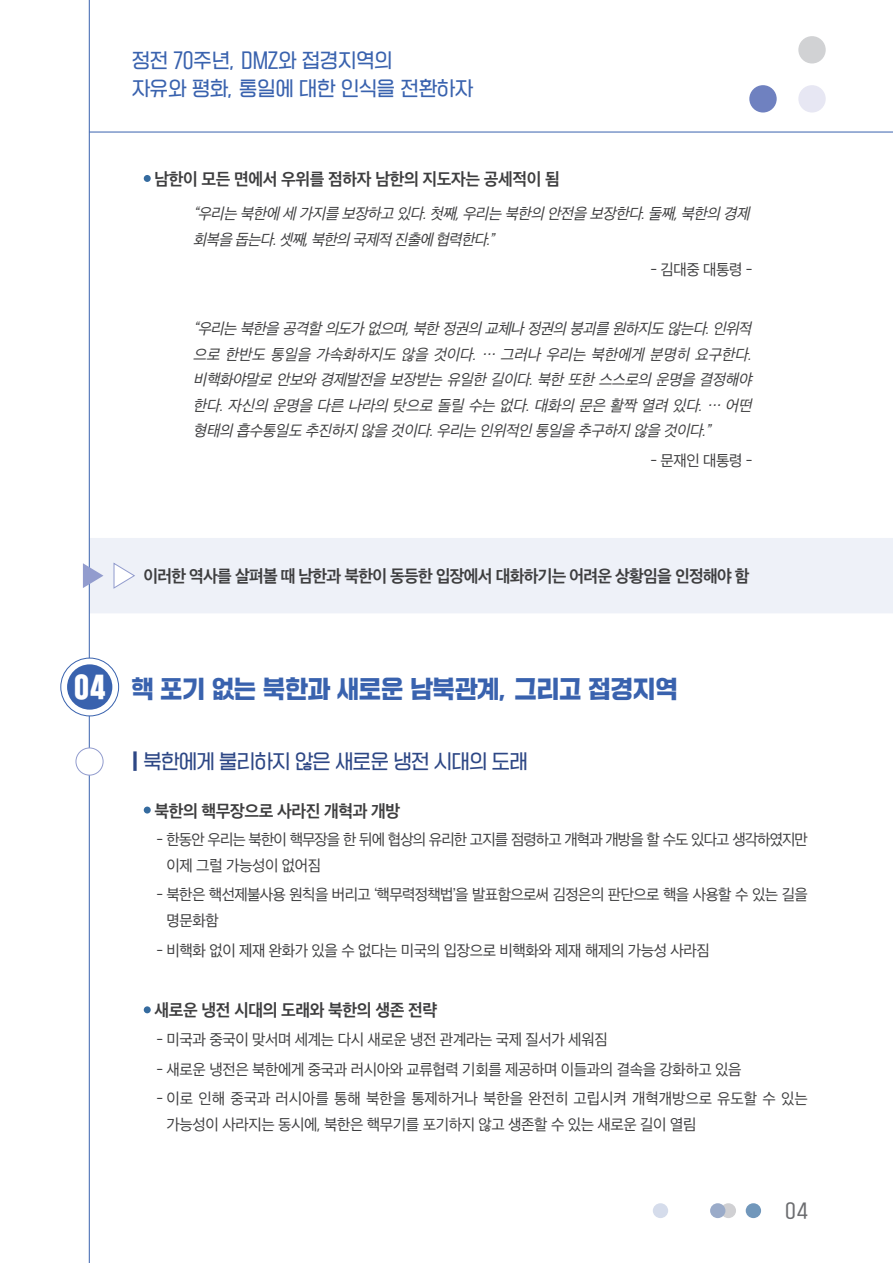
<style>
.page{position:relative;width:893px;height:1263px;background:#fff}
.page>*{position:absolute;margin:0;border:0;box-sizing:border-box;transform-origin:0 0}
.t1{font:24px "SD Gyeokdong G206 Hv";color:#3962ae;scale:.93 1}
.t2{font:19.5px/28.5px "SD Gyeokdong G204 Rg";color:#3962ae;scale:.93 1}
.t3{font:19.5px "SD Gyeokdong G204 Rg";letter-spacing:-.025em;color:#2d4785;scale:.93 1}
.t4{font:18px "SD Gyeokdong G204 Rg";color:#6c6d70}
.t5{font:16.5px "SD Gothic Neoa g Bd";letter-spacing:-.025em;color:#3e3e3f}
.t6{font:16.5px "SD Gothic Neoa g Bd";letter-spacing:-.045em;color:#3e3e3f}
.t7{font:italic 15px/25.5px "SD Gothic Neoa d Rg";color:#3e3e3f}
.t8{font:15px "SD Gothic Neoa d Rg";letter-spacing:-.025em;color:#3e3e3f}
.t9{font:15px/25.5px "SD Gothic Neoa d Rg";letter-spacing:-.005em;color:#3e3e3f}
.t10{font:15px/25.5px "SD Gothic Neoa d Rg";letter-spacing:-.065em;color:#3e3e3f}
.t11{font:15px/25.5px "SD Gothic Neoa d Rg";letter-spacing:-.045em;color:#3e3e3f}
.s1{font-family:"SD Gyeokdong G207 Bk";font-size:27px;color:#fff}
.s2{font-family:"SD Gyeokdong G207 Bk"}
</style>
<div class="page">
<hr style="left:89px;top:0;width:1px;height:1263px;background:#3962ae">
<hr style="left:89px;top:132px;width:804px;height:1px;background:#3962ae">
<div style="left:749px;top:85px;width:28px;height:28px;background:#6f81c0;border-radius:50%"></div>
<div style="left:798px;top:85px;width:28px;height:28px;background:#e7e7f3;border-radius:50%"></div>
<div style="left:798px;top:36px;width:28px;height:27px;background:#d1d2d4;border-radius:50%"></div>
<div style="left:746px;top:1203px;width:15px;height:15px;background:#7197bb;border-radius:50%"></div>
<div style="left:653px;top:1203px;width:15px;height:15px;background:#d5dceb;border-radius:50%"></div>
<svg style="left:721px;top:1203px;width:15px;height:15px"></svg>
<div style="left:710px;top:1203px;width:15px;height:15px;background:#9aabc9;border-radius:50%"></div>
<div style="left:89px;top:538px;width:804px;height:75px;background:#eef1f8"></div>
<svg style="left:83px;top:563px;width:20px;height:25px"></svg>
<svg style="left:113px;top:562px;width:22px;height:27px"></svg>
<div style="left:144px;top:175px;width:7px;height:7px;background:#356b9f;border-radius:50%"></div>
<svg style="left:61px;top:658px;width:58px;height:58px"></svg>
<div style="left:61px;top:658px;width:58px;height:58px;border:1px solid #3962ae;border-radius:50%"></div>
<div style="left:67px;top:664px;width:45px;height:46px;background:#3962ae;border-radius:50%"></div>
<div style="left:144px;top:806px;width:7px;height:7px;background:#356b9f;border-radius:50%"></div>
<div style="left:144px;top:1006px;width:7px;height:7px;background:#356b9f;border-radius:50%"></div>
<div style="left:76px;top:748px;width:27px;height:27px;background:#fff;border-radius:50%"></div>
<div style="left:76px;top:748px;width:27px;height:27px;border:1px solid #929cce;border-radius:50%"></div>
<h2 class="t2" style="left:132px;top:47px;width:368px">정전 70주년, DMZ와 접경지역의<br>자유와 평화, 통일에 대한 인식을 전환하자</h2>
<p class="t5" style="left:154px;top:171px;width:407px">남한이 모든 면에서 우위를 점하자 남한의 지도자는 공세적이 됨</p>
<p class="t7" style="left:193px;top:201px;width:561px">“우리는 북한에 세 가지를 보장하고 있다.첫째,우리는 북한의 안전을 보장한다.둘째,북한의 경제 회복을 돕는다.셋째,북한의 국제적 진출에 협력한다.”</p>
<p class="t8" style="left:650px;top:262px;width:104px">- 김대중 대통령 -</p>
<p class="t7" style="left:193px;top:316px;width:563px;text-align:justify">“우리는 북한을 공격할 의도가 없으며,북한 정권의 교체나 정권의 붕괴를 원하지도 않는다.인위적 으로 한반도 통일을 가속화하지도 않을 것이다. … 그러나 우리는 북한에게 분명히 요구한다. 비핵화야말로 안보와 경제발전을 보장받는 유일한 길이다. 북한 또한 스스로의 운명을 결정해야 한다. 자신의 운명을 다른 나라의 탓으로 돌릴 수는 없다. 대화의 문은 활짝 열려 있다. … 어떤 형태의 흡수통일도 추진하지 않을 것이다.우리는 인위적인 통일을 추구하지 않을 것이다.”</p>
<p class="t8" style="left:650px;top:453px;width:104px">- 문재인 대통령 -</p>
<p class="t6" style="left:143px;top:567px;width:608px">이러한 역사를 살펴볼 때 남한과 북한이 동등한 입장에서 대화하기는 어려운 상황임을 인정해야 함</p>
<h1 class="t1" style="left:74px;top:676px;width:650px"><span class="s1">04</span> 핵 포기 없는 북한과 새로운 남북관계, 그리고 접경지역</h1>
<h2 class="t3" style="left:131px;top:751px;width:428px"><span class="s2">|</span> 북한에게 불리하지 않은 새로운 냉전 시대의 도래</h2>
<p class="t5" style="left:154px;top:802px;width:247px">북한의 핵무장으로 사라진 개혁과 개방</p>
<p class="t10" style="left:167px;top:827px;width:643px;text-indent:-10px">- 한동안 우리는 북한이 핵무장을 한 뒤에 협상의 유리한 고지를 점령하고 개혁과 개방을 할 수도 있다고 생각하였지만 이제 그럴 가능성이 없어짐</p>
<p class="t11" style="left:167px;top:882px;width:643px;text-indent:-10px">- 북한은 핵선제불사용 원칙을 버리고 ‘핵무력정책법’을 발표함으로써 김정은의 판단으로 핵을 사용할 수 있는 길을 명문화함</p>
<p class="t8" style="left:157px;top:943px;width:555px">- 비핵화 없이 제재 완화가 있을 수 없다는 미국의 입장으로 비핵화와 제재 해제의 가능성 사라짐</p>
<p class="t5" style="left:154px;top:1002px;width:284px">새로운 냉전 시대의 도래와 북한의 생존 전략</p>
<p class="t8" style="left:157px;top:1032px;width:453px">- 미국과 중국이 맞서며 세계는 다시 새로운 냉전 관계라는 국제 질서가 세워짐</p>
<p class="t8" style="left:157px;top:1062px;width:587px">- 새로운 냉전은 북한에게 중국과 러시아와 교류협력 기회를 제공하며 이들과의 결속을 강화하고 있음</p>
<p class="t9" style="left:167px;top:1086px;width:643px;text-indent:-10px">- 이로 인해 중국과 러시아를 통해 북한을 통제하거나 북한을 완전히 고립시켜 개혁개방으로 유도할 수 있는 가능성이 사라지는 동시에, 북한은 핵무기를 포기하지 않고 생존할 수 있는 새로운 길이 열림</p>
<p class="t4" style="left:785px;top:1201px;width:24px">04</p>
</div>
